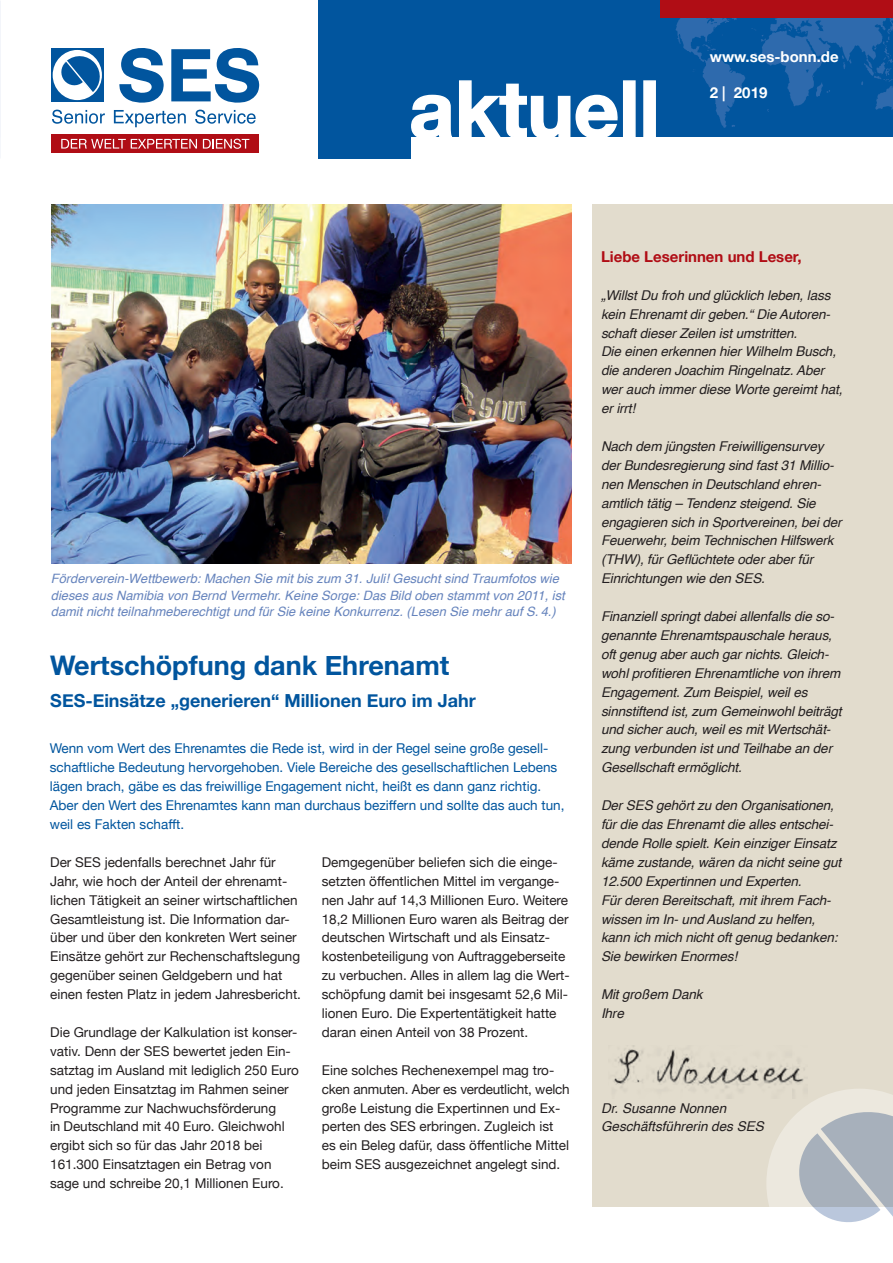
<style>
.page{position:relative;width:893px;height:1263px;background:#fff}
.page>*{position:absolute;margin:0;border:0;box-sizing:border-box;transform-origin:0 0}
.t1{font:700 27px "Helvetica Neue";color:#01559e}
.t2{font:700 18px "Helvetica Neue";color:#01559e}
.Copy{font:700 15px "Helvetica Neue";color:#b00d15}
.t3{font:700 15px "Helvetica Neue";color:#fff}
.t4{font:13.5px/18.9px "Helvetica Neue";color:#231f20}
.Copy-2{font:italic 13.5px/18.9px "Helvetica";letter-spacing:-.01em;color:#231f20}
.t5{font:13.5px/18.9px "Helvetica Neue";color:#01559e}
.BU{font:italic 12.9px/16.5px "Helvetica";color:#6684bd}
</style>
<div class="page">
<div style="left:592px;top:204px;width:301px;height:1003px;background:#e2dccd"></div>
<img style="left:51px;top:204px;width:520px;height:359px">
<div style="left:319px;top:0;width:574px;height:158px;background:#01559e"></div>
<div style="left:411px;top:138px;width:482px;height:48px;background:#fff"></div>
<img style="left:664px;top:17px;width:229px;height:110px">
<svg style="left:411px;top:80px;width:246px;height:58px"></svg>
<div style="left:660px;top:0;width:233px;height:17px;background:#b00d15"></div>
<div style="left:51px;top:48px;width:53px;height:54px;background:#01559e"></div>
<div style="left:53px;top:50px;width:49px;height:50px;background:#fff;border-radius:50%"></div>
<svg style="left:119px;top:48px;width:45px;height:55px"></svg>
<svg style="left:171px;top:48px;width:88px;height:55px"></svg>
<svg style="left:52px;top:54px;width:53px;height:70px"></svg>
<svg style="left:114px;top:110px;width:72px;height:17px"></svg>
<svg style="left:195px;top:110px;width:61px;height:14px"></svg>
<div style="left:51px;top:134px;width:208px;height:19px;background:#b00d15"></div>
<svg style="left:61px;top:139px;width:136px;height:10px"></svg>
<svg style="left:203px;top:139px;width:46px;height:10px"></svg>
<svg style="left:767px;top:1089px;width:126px;height:133px"></svg>
<img style="left:614px;top:1045px;width:193px;height:54px">
<p class="t3" style="left:710px;top:45px;width:130px">www.ses-bonn.de</p>
<p class="t3" style="left:710px;top:81px;width:59px">2 | 2019</p>
<p class="BU" style="left:51px;top:571px;width:515px">Förderverein-Wettbewerb: Machen Sie mit bis zum 31. Juli! Gesucht sind Traumfotos wie dieses aus Namibia von Bernd Vermehr. Keine Sorge: Das Bild oben stammt von 2011, ist damit nicht teilnahmeberechtigt und für Sie keine Konkurrenz. (Lesen Sie mehr auf S. 4.)</p>
<p class="t1" style="left:50px;top:645px;width:400px">Wertschöpfung dank Ehrenamt</p>
<p class="t2" style="left:50px;top:686px;width:427px">SES-Einsätze „generieren“ Millionen Euro im Jahr</p>
<p class="t5" style="left:50px;top:740px;width:516px">Wenn vom Wert des Ehrenamtes die Rede ist, wird in der Regel seine große gesell&shy;schaftliche Bedeutung hervorgehoben. Viele Bereiche des gesellschaftlichen Lebens lägen brach, gäbe es das freiwillige Engagement nicht, heißt es dann ganz richtig.<br>Aber den Wert des Ehrenamtes kann man durchaus beziffern und sollte das auch tun, weil es Fakten schafft.</p>
<p class="t4" style="left:50px;top:853px;width:252px">Der SES jedenfalls berechnet Jahr für Jahr, wie hoch der Anteil der ehrenamt&shy;lichen Tätigkeit an seiner wirtschaftlichen Gesamtleistung ist. Die Information dar&shy;über und über den konkreten Wert seiner Einsätze gehört zur Rechenschaftslegung gegenüber seinen Geldgebern und hat einen festen Platz in jedem Jahresbericht.</p>
<p class="t4" style="left:50px;top:1023px;width:250px">Die Grundlage der Kalkulation ist konser&shy;vativ. Denn der SES bewertet jeden Ein&shy;satztag im Ausland mit lediglich 250 Euro</p>
<p class="t4" style="left:50px;top:1080px;width:240px">und jeden Einsatztag im Rahmen seiner Programme zur Nachwuchsförderung in Deutschland mit 40 Euro. Gleichwohl ergibt sich so für das Jahr 2018 bei 161.300 Einsatztagen ein Betrag von sage und schreibe 20,1 Millionen Euro.</p>
<p class="t4" style="left:322px;top:853px;width:250px">Demgegenüber beliefen sich die einge&shy;setzten öffentlichen Mittel im vergange&shy;nen Jahr auf 14,3 Millionen Euro. Weitere 18,2 Millionen Euro waren als Beitrag der deutschen Wirtschaft und als Einsatz&shy;kostenbeteiligung von Auftraggeberseite zu verbuchen. Alles in allem lag die Wert&shy;schöpfung damit bei insgesamt 52,6 Mil&shy;lionen Euro. Die Expertentätigkeit hatte daran einen Anteil von 38 Prozent.</p>
<p class="t4" style="left:322px;top:1061px;width:249px">Eine solches Rechenexempel mag tro&shy;cken anmuten. Aber es verdeutlicht, welch große Leistung die Expertinnen und Ex&shy;perten des SES erbringen. Zugleich ist es ein Beleg dafür, dass öffentliche Mittel beim SES ausgezeichnet angelegt sind.</p>
<p class="Copy" style="left:601px;top:245px;width:202px">Liebe Leserinnen und Leser,</p>
<p class="Copy-2" style="left:601px;top:286px;width:231px;text-align:justify">„Willst Du froh und glücklich leben, lass kein Ehrenamt dir geben.“ Die Autoren&shy;schaft dieser Zeilen ist umstritten.</p>
<p class="Copy-2" style="left:601px;top:343px;width:243px">Die einen erkennen hier Wilhelm Busch, die anderen Joachim Ringelnatz. Aber wer auch immer diese Worte gereimt hat, er irrt!</p>
<p class="Copy-2" style="left:601px;top:437px;width:242px">Nach dem jüngsten Freiwilligensurvey der Bundesregierung sind fast 31 Millio&shy;nen Menschen in Deutschland ehren&shy;amtlich tätig – Tendenz steigend. Sie engagieren sich in Sportvereinen, bei der Feuerwehr, beim Technischen Hilfswerk (THW), für Geflüchtete oder aber für Einrichtungen wie den SES.</p>
<p class="Copy-2" style="left:601px;top:607px;width:242px">Finanziell springt dabei allenfalls die so&shy;genannte Ehrenamtspauschale heraus, oft genug aber auch gar nichts. Gleich&shy;wohl profitieren Ehrenamtliche von ihrem Engagement. Zum Beispiel, weil es sinnstiftend ist, zum Gemeinwohl beiträgt und sicher auch, weil es mit Wertschät&shy;zung verbunden ist und Teilhabe an der Gesellschaft ermöglicht.</p>
<p class="Copy-2" style="left:601px;top:796px;width:242px">Der SES gehört zu den Organisationen, für die das Ehrenamt die alles entschei&shy;dende Rolle spielt. Kein einziger Einsatz käme zustande, wären da nicht seine gut 12.500 Expertinnen und Experten.</p>
<p class="Copy-2" style="left:601px;top:891px;width:238px">Für deren Bereitschaft, mit ihrem Fach&shy;wissen im In- und Ausland zu helfen, kann ich mich nicht oft genug bedanken:</p>
<p class="Copy-2" style="left:601px;top:947px;width:138px">Sie bewirken Enormes!</p>
<p class="Copy-2" style="left:601px;top:985px;width:103px">Mit großem Dank</p>
<p class="Copy-2" style="left:601px;top:1004px;width:24px">Ihre</p>
<p class="Copy-2" style="left:601px;top:1099px;width:127px">Dr. Susanne Nonnen</p>
<p class="Copy-2" style="left:601px;top:1117px;width:164px">Geschäftsführerin des SES</p>
</div>
